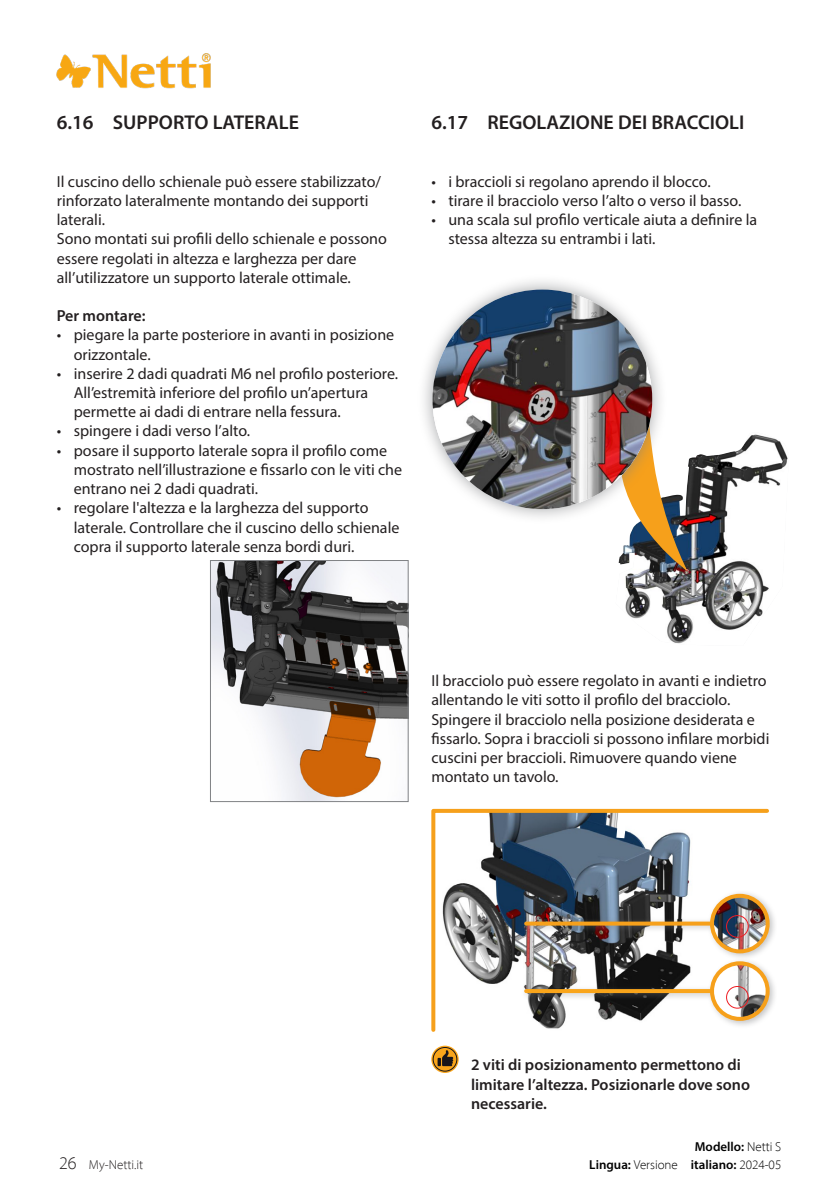
<style>
.page{position:relative;width:840px;height:1191px;background:#fff}
.page>*{position:absolute;margin:0;border:0;box-sizing:border-box;transform-origin:0 0}
.Subheads_10pt{font:20px "Myriad Variable Concept";color:#231f20}
.t1{font:300 18px "Myriad Pro";color:#231f20}
.Bodytext_8pt{font:16px/19.2px "Myriad Pro";color:#231f20}
.Warnings_8pt{font:16px/19.2px "Myriad Variable Concept";color:#231f20}
.Bodytext_semibold_8pt{font:16px "Myriad Variable Concept";color:#231f20}
.t2{font:13px/18px "Myriad Variable Concept";color:#000;text-align:right}
.t3{font:300 13px "Myriad Pro";color:#231f20}
.s1{font-family:"Myriad Pro";font-weight:300}
</style>
<div class="page">
<img style="left:56px;top:53px;width:155px;height:36px">
<img style="left:212px;top:562px;width:194px;height:238px">
<div style="left:210px;top:560px;width:198px;height:242px;border:1px solid #808285"></div>
<svg style="left:618px;top:434px;width:170px;height:210px"></svg>
<div style="left:416px;top:274px;width:251px;height:250px;background:#808285;opacity:.7"></div>
<svg style="left:432px;top:289px;width:220px;height:220px"></svg>
<img style="left:432px;top:289px;width:220px;height:220px;border-radius:110px">
<svg style="left:431px;top:808px;width:338px;height:224px"></svg>
<div style="left:520px;top:889px;width:256px;height:72px;background:#808285;opacity:.45"></div>
<img style="left:522px;top:895px;width:245px;height:56px">
<img style="left:711px;top:895px;width:56px;height:56px;border-radius:28px">
<div style="left:709px;top:893px;width:60px;height:60px;border:4px solid #f6a01b;border-radius:50%"></div>
<div style="left:520px;top:957px;width:256px;height:72px;background:#808285;opacity:.45"></div>
<svg style="left:526px;top:989px;width:183px;height:4px"></svg>
<svg style="left:711px;top:963px;width:56px;height:56px"></svg>
<img style="left:711px;top:963px;width:56px;height:56px;border-radius:28px">
<div style="left:709px;top:961px;width:60px;height:60px;border:4px solid #f6a01b;border-radius:50%"></div>
<div style="left:725px;top:986px;width:23px;height:22px;border:1px solid #ee1d23;border-radius:50%"></div>
<div style="left:725px;top:915px;width:23px;height:22px;border:1px solid #ee1d23;border-radius:50%"></div>
<svg style="left:431px;top:1045px;width:27px;height:28px"></svg>
<p class="Subheads_10pt" style="left:57px;top:111px;width:244px">6.16 SUPPORTO LATERALE</p>
<p class="Bodytext_8pt" style="left:57px;top:171px;width:325px">Il cuscino dello schienale può essere stabilizzato/ rinforzato lateralmente montando dei supporti laterali.</p>
<p class="Bodytext_8pt" style="left:57px;top:229px;width:331px">Sono montati sui profili dello schienale e possono essere regolati in altezza e larghezza per dare all’utilizzatore un supporto laterale ottimale.</p>
<p class="Bodytext_semibold_8pt" style="left:57px;top:306px;width:90px">Per montare:</p>
<p class="Bodytext_8pt" style="left:74px;top:325px;width:322px;text-indent:-17px">• piegare la parte posteriore in avanti in posizione orizzontale.</p>
<p class="Bodytext_8pt" style="left:74px;top:363px;width:326px;text-indent:-17px">• inserire 2 dadi quadrati M6 nel profilo posteriore.<br>All’estremità inferiore del profilo un’apertura permette ai dadi di entrare nella fessura.</p>
<p class="Bodytext_8pt" style="left:57px;top:421px;width:195px">• spingere i dadi verso l’alto.</p>
<p class="Bodytext_8pt" style="left:74px;top:440px;width:330px;text-indent:-17px">• posare il supporto laterale sopra il profilo come mostrato nell’illustrazione e fissarlo con le viti che entrano nei 2 dadi quadrati.</p>
<p class="Bodytext_8pt" style="left:74px;top:498px;width:327px;text-indent:-17px">• regolare l'altezza e la larghezza del supporto laterale. Controllare che il cuscino dello schienale copra il supporto laterale senza bordi duri.</p>
<p class="Subheads_10pt" style="left:431px;top:111px;width:314px">6.17 REGOLAZIONE DEI BRACCIOLI</p>
<p class="Bodytext_8pt" style="left:431px;top:171px;width:281px">• i braccioli si regolano aprendo il blocco.</p>
<p class="Bodytext_8pt" style="left:431px;top:191px;width:311px">• tirare il bracciolo verso l’alto o verso il basso.</p>
<p class="Bodytext_8pt" style="left:448px;top:210px;width:310px;text-indent:-17px">• una scala sul profilo verticale aiuta a definire la stessa altezza su entrambi i lati.</p>
<p class="Bodytext_8pt" style="left:431px;top:671px;width:339px">Il bracciolo può essere regolato in avanti e indietro allentando le viti sotto il profilo del bracciolo.<br>Spingere il bracciolo nella posizione desiderata e fissarlo. Sopra i braccioli si possono infilare morbidi cuscini per braccioli. Rimuovere quando viene montato un tavolo.</p>
<p class="t1" style="left:59px;top:1152px;width:19px">26</p>
<p class="t3" style="left:89px;top:1156px;width:56px">My-Netti.it</p>
<p class="Warnings_8pt" style="left:471px;top:1055px;width:280px">2 viti di posizionamento permettono di limitare l’altezza. Posizionarle dove sono necessarie.</p>
<p class="t2" style="left:589px;top:1137px;width:193px">Modello: <span class="s1">Netti S<br></span>Lingua: <span class="s1">Versione</span> italiano: <span class="s1">2024-05</span></p>
</div>
